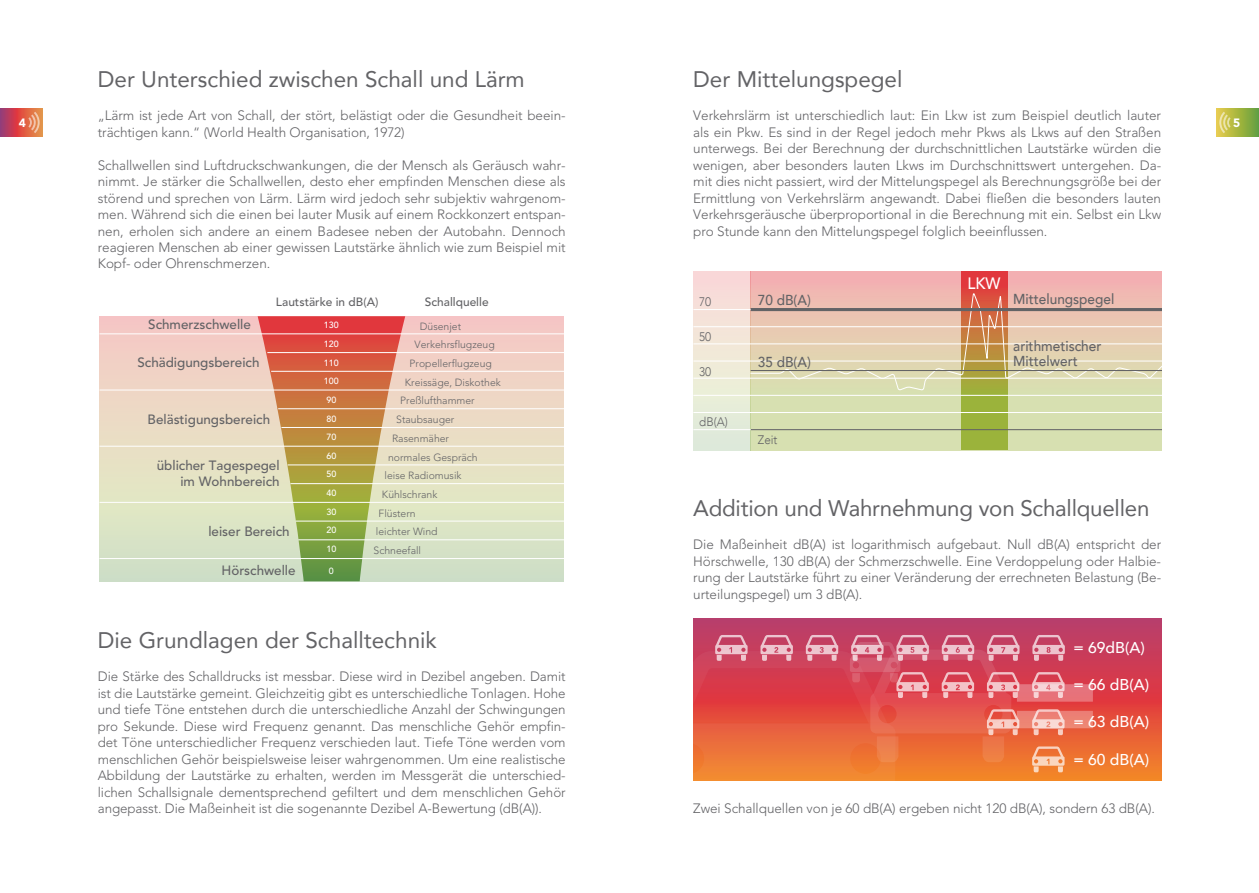
<style>
.page{position:relative;width:1259px;height:893px;background:#fff}
.page>*{position:absolute;margin:0;border:0;box-sizing:border-box;transform-origin:0 0}
.t1{font:22.5px "Avenir";color:#636366}
.t2{font:500 16.5px "Avenir";color:#fff;scale:.94 1}
.t3{font:500 15.6px "Avenir";color:#fff}
.t4{font:500 14.4px/15.5px "Avenir";color:#636366;scale:.94 1}
.t5{font:300 13.5px/16.5px "Avenir";letter-spacing:-.005em;color:#636366;text-align:justify}
.t6{font:500 13.35px/16px "Avenir";color:#636366;text-align:right}
.t7{font:300 12.3px "Avenir";color:#636366;scale:.94 1}
.t8{font:900 12px "Avenir";color:#fff}
.t9{font:500 11.85px "Avenir";color:#636366}
.t10{font:300 10.35px "Avenir";color:#636366}
.t11{font:500 9px/18.6px "Avenir";color:#fff}
</style>
<div class="page">
<div style="left:100px;top:316px;width:464px;height:265px;background:linear-gradient(to bottom,#f9cdc5,#d3eac6)"></div>
<svg style="left:258px;top:316px;width:147px;height:265px;background:#c79f6f"></svg>
<hr style="left:99px;top:558px;width:465px;height:1px;background:#fff">
<hr style="left:298px;top:540px;width:266px;height:1px;background:#fff">
<hr style="left:296px;top:521px;width:268px;height:1px;background:#fff">
<hr style="left:99px;top:502px;width:465px;height:1px;background:#fff">
<svg style="left:290px;top:484px;width:274px;height:1px"></svg>
<hr style="left:290px;top:483px;width:274px;height:1px;background:#fff">
<hr style="left:288px;top:465px;width:276px;height:1px;background:#fff">
<hr style="left:99px;top:446px;width:465px;height:1px;background:#fff">
<hr style="left:281px;top:427px;width:283px;height:1px;background:#fff">
<hr style="left:278px;top:408px;width:286px;height:1px;background:#fff">
<hr style="left:99px;top:390px;width:465px;height:1px;background:#fff">
<hr style="left:271px;top:371px;width:293px;height:1px;background:#fff">
<svg style="left:267px;top:353px;width:297px;height:1px"></svg>
<hr style="left:267px;top:352px;width:297px;height:1px;background:#fff">
<hr style="left:99px;top:334px;width:465px;height:1px;background:#fff">
<svg style="left:750px;top:272px;width:411px;height:178px;background:#ddd3b0"></svg>
<div style="left:693px;top:272px;width:57px;height:178px;background:linear-gradient(to bottom,#fcdcd8,#e0f1da)"></div>
<svg style="left:961px;top:272px;width:46px;height:178px;background:#ad923c"></svg>
<hr style="left:693px;top:412px;width:468px;height:1px;background:#fff">
<hr style="left:693px;top:395px;width:468px;height:1px;background:#fff">
<hr style="left:693px;top:378px;width:468px;height:1px;background:#fff">
<hr style="left:693px;top:361px;width:468px;height:1px;background:#fff">
<hr style="left:693px;top:344px;width:468px;height:1px;background:#fff">
<hr style="left:693px;top:326px;width:468px;height:1px;background:#fff">
<hr style="left:693px;top:309px;width:468px;height:1px;background:#fff">
<hr style="left:750px;top:429px;width:411px;height:1px;background:#636366">
<hr style="left:693px;top:429px;width:57px;height:1px;background:#fff">
<svg style="left:749px;top:292px;width:412px;height:99px;background:#e2c8aa"></svg>
<hr style="left:750px;top:370px;width:411px;height:1px;background:#636366">
<hr style="left:750px;top:308px;width:411px;height:3px;background:#636366">
<svg style="left:693px;top:619px;width:468px;height:161px;background:#ce4852"></svg>
<svg style="left:693px;top:635px;width:400px;height:145px;background:#e26455"></svg>
<div style="left:1216px;top:108px;width:43px;height:28px;background:linear-gradient(to right,#ebce4b,#639f3b)"></div>
<svg style="left:0;top:108px;width:43px;height:28px"></svg>
<svg style="left:28px;top:112px;width:12px;height:22px"></svg>
<svg style="left:1219px;top:112px;width:11px;height:22px"></svg>
<h1 class="t1" style="left:98px;top:61px;width:428px">Der Unterschied zwischen Schall und Lärm</h1>
<p class="t5" style="left:98px;top:107px;width:469px">„Lärm ist jede Art von Schall, der stört, belästigt oder die Gesundheit beein&shy;trächtigen kann.“ (World Health Organisation, 1972)</p>
<p class="t5" style="left:98px;top:157px;width:469px">Schallwellen sind Luftdruckschwankungen, die der Mensch als Geräusch wahr&shy;nimmt. Je stärker die Schallwellen, desto eher empfinden Menschen diese als störend und sprechen von Lärm. Lärm wird jedoch sehr subjektiv wahrgenom&shy;men. Während sich die einen bei lauter Musik auf einem Rockkonzert entspan&shy;nen, erholen sich andere an einem Badesee neben der Autobahn. Dennoch reagieren Menschen ab einer gewissen Lautstärke ähnlich wie zum Beispiel mit Kopf- oder Ohrenschmerzen.</p>
<p class="t9" style="left:276px;top:295px;width:104px">Lautstärke in dB(A)</p>
<p class="t11" style="left:324px;top:316px;width:16px">130<br>120<br>110<br>100<br>90<br>80<br>70<br>60<br>50<br>40<br>30<br>20<br>10</p>
<p class="t11" style="left:329px;top:562px;width:6px">0</p>
<h1 class="t1" style="left:693px;top:61px;width:211px">Der Mittelungspegel</h1>
<p class="t5" style="left:693px;top:107px;width:469px">Verkehrslärm ist unterschiedlich laut: Ein Lkw ist zum Beispiel deutlich lauter als ein Pkw. Es sind in der Regel jedoch mehr Pkws als Lkws auf den Straßen unterwegs. Bei der Berechnung der durchschnittlichen Lautstärke würden die wenigen, aber besonders lauten Lkws im Durchschnittswert untergehen. Da&shy;mit dies nicht passiert, wird der Mittelungspegel als Berechnungsgröße bei der Ermittlung von Verkehrslärm angewandt. Dabei fließen die besonders lauten Verkehrsgeräusche überproportional in die Berechnung mit ein. Selbst ein Lkw pro Stunde kann den Mittelungspegel folglich beeinflussen.</p>
<p class="t8" style="left:19px;top:115px;width:9px">4</p>
<p class="t8" style="left:1233px;top:115px;width:9px">5</p>
<p class="t2" style="left:967px;top:269px;width:37px">LKW</p>
<p class="t4" style="left:1013px;top:290px;width:109px">Mittelungspegel</p>
<p class="t7" style="left:699px;top:295px;width:14px">70</p>
<p class="t4" style="left:758px;top:291px;width:58px">70 dB(A)</p>
<p class="t9" style="left:425px;top:295px;width:65px">Schallquelle</p>
<p class="t6" style="left:148px;top:317px;width:104px">Schmerzschwelle</p>
<p class="t6" style="left:137px;top:355px;width:124px">Schädigungsbereich</p>
<p class="t10" style="left:420px;top:320px;width:43px">Düsenjet</p>
<p class="t10" style="left:415px;top:339px;width:82px">Verkehrsflugzeug</p>
<p class="t10" style="left:410px;top:357px;width:84px">Propellerflugzeug</p>
<p class="t10" style="left:405px;top:376px;width:97px">Kreissäge, Diskothek</p>
<p class="t10" style="left:400px;top:395px;width:76px">Preßlufthammer</p>
<p class="t10" style="left:396px;top:413px;width:60px">Staubsauger</p>
<p class="t10" style="left:392px;top:432px;width:58px">Rasenmäher</p>
<p class="t10" style="left:388px;top:451px;width:91px">normales Gespräch</p>
<p class="t10" style="left:384px;top:470px;width:78px">leise Radiomusik</p>
<p class="t10" style="left:382px;top:488px;width:57px">Kühlschrank</p>
<p class="t10" style="left:378px;top:507px;width:39px">Flüstern</p>
<p class="t10" style="left:376px;top:526px;width:63px">leichter Wind</p>
<p class="t10" style="left:374px;top:544px;width:49px">Schneefall</p>
<p class="t7" style="left:699px;top:330px;width:14px">50</p>
<p class="t7" style="left:699px;top:364px;width:14px">30</p>
<p class="t4" style="left:1013px;top:337px;width:95px">arithmetischer<br>Mittelwert</p>
<p class="t4" style="left:758px;top:354px;width:58px">35 dB(A)</p>
<p class="t6" style="left:148px;top:412px;width:124px">Belästigungsbereich</p>
<p class="t6" style="left:157px;top:457px;width:124px">üblicher Tagespegel im Wohnbereich</p>
<p class="t6" style="left:208px;top:523px;width:83px">leiser Bereich</p>
<p class="t6" style="left:221px;top:563px;width:76px">Hörschwelle</p>
<p class="t7" style="left:699px;top:414px;width:32px">dB(A)</p>
<p class="t7" style="left:758px;top:433px;width:22px">Zeit</p>
<h1 class="t1" style="left:693px;top:490px;width:458px">Addition und Wahrnehmung von Schallquellen</h1>
<p class="t5" style="left:693px;top:536px;width:469px">Die Maßeinheit dB(A) ist logarithmisch aufgebaut. Null dB(A) entspricht der Hörschwelle, 130 dB(A) der Schmerzschwelle. Eine Verdoppelung oder Halbie&shy;rung der Lautstärke führt zu einer Veränderung der errechneten Belastung (Be&shy;urteilungspegel) um 3 dB(A).</p>
<p class="t3" style="left:1073px;top:634px;width:73px">= 69dB(A)</p>
<p class="t3" style="left:1073px;top:671px;width:77px">= 66 dB(A)</p>
<p class="t3" style="left:1073px;top:708px;width:77px">= 63 dB(A)</p>
<p class="t3" style="left:1073px;top:746px;width:77px">= 60 dB(A)</p>
<p class="t5" style="left:693px;top:800px;width:463px">Zwei Schallquellen von je 60 dB(A) ergeben nicht 120 dB(A), sondern 63 dB(A).</p>
<h1 class="t1" style="left:98px;top:622px;width:340px">Die Grundlagen der Schalltechnik</h1>
<p class="t5" style="left:98px;top:668px;width:469px">Die Stärke des Schalldrucks ist messbar. Diese wird in Dezibel angeben. Damit ist die Lautstärke gemeint. Gleichzeitig gibt es unterschiedliche Tonlagen. Hohe und tiefe Töne entstehen durch die unterschiedliche Anzahl der Schwingungen pro Sekunde. Diese wird Frequenz genannt. Das menschliche Gehör empfin&shy;det Töne unterschiedlicher Frequenz verschieden laut. Tiefe Töne werden vom menschlichen Gehör beispielsweise leiser wahrgenommen. Um eine realistische Abbildung der Lautstärke zu erhalten, werden im Messgerät die unterschied&shy;lichen Schallsignale dementsprechend gefiltert und dem menschlichen Gehör angepasst. Die Maßeinheit ist die sogenannte Dezibel A-Bewertung (dB(A)).</p>
</div>
